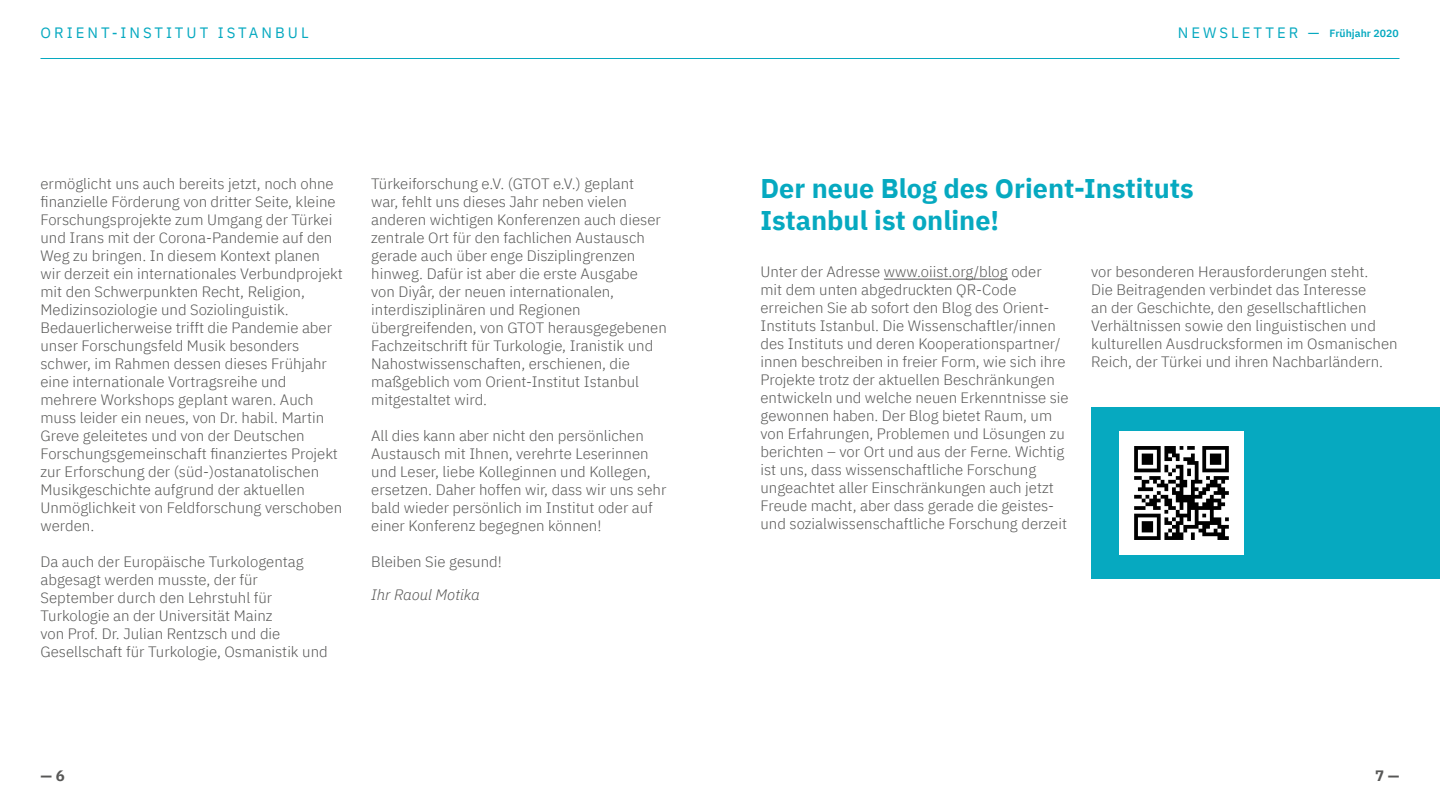
<style>
.page{position:relative;width:1440px;height:810px;background:#fff}
.page>*{position:absolute;margin:0;border:0;box-sizing:border-box;transform-origin:0 0}
.t1{font:700 27px/32.4px "IBM Plex Sans";color:#06a9c0}
.t2{font:300 15px/18px "IBM Plex Sans";color:#575756}
.t3{font:15px "IBM Plex Sans";letter-spacing:.2em;color:#06a9c0}
.t4{font:italic 300 15px "IBM Plex Sans";color:#575756}
.t5{font:700 15px "IBM Plex Sans";color:#575756}
.t6{font:600 10.5px "IBM Plex Sans";color:#06a9c0}
.s1{font-weight:400;font-size:15px}
</style>
<div class="page">
<hr style="left:40px;top:58px;width:1360px;height:1px;background:#06a9c0">
<div style="left:1091px;top:407px;width:349px;height:172px;background:#06a9c0"></div>
<hr style="left:884px;top:279px;width:124px;height:1px;background:#575756">
<img style="left:1119px;top:431px;width:124px;height:124px">
<p class="t3" style="left:40px;top:21px;width:270px">ORIENT-INSTITUT ISTANBUL</p>
<p class="t6" style="left:1178px;top:25px;width:222px"><span class="s1">NEWSLET TER —</span> Frühjahr 2020</p>
<p class="t2" style="left:40px;top:174px;width:304px">ermöglicht uns auch bereits jetzt, noch ohne finanzielle Förderung von dritter Seite, kleine Forschungsprojekte zum Umgang der Türkei und Irans mit der Corona-Pandemie auf den Weg zu bringen. In diesem Kontext planen wir derzeit ein internationales Verbundprojekt mit den Schwerpunkten Recht, Religion, Medizinsoziologie und Soziolinguistik.<br>Bedauerlicherweise trifft die Pandemie aber unser Forschungsfeld Musik besonders schwer, im Rahmen dessen dieses Frühjahr eine internationale Vortragsreihe und mehrere Workshops geplant waren. Auch muss leider ein neues, von Dr. habil. Martin Greve geleitetes und von der Deutschen Forschungsgemeinschaft finanziertes Projekt zur Erforschung der (süd-)ostanatolischen Musikgeschichte aufgrund der aktuellen Unmöglichkeit von Feldforschung verschoben werden.</p>
<p class="t2" style="left:40px;top:552px;width:289px">Da auch der Europäische Turkologentag abgesagt werden musste, der für September durch den Lehrstuhl für Turkologie an der Universität Mainz<br>von Prof. Dr. Julian Rentzsch und die Gesellschaft für Turkologie, Osmanistik und</p>
<p class="t2" style="left:371px;top:174px;width:297px">Türkeiforschung e.V. (GTOT e.V.) geplant<br>war, fehlt uns dieses Jahr neben vielen anderen wichtigen Konferenzen auch dieser zentrale Ort für den fachlichen Austausch gerade auch über enge Disziplingrenzen hinweg. Dafür ist aber die erste Ausgabe<br>von Diyâr, der neuen internationalen, interdisziplinären und Regionen übergreifenden, von GTOT herausgegebenen Fachzeitschrift für Turkologie, Iranistik und Nahostwissenschaften, erschienen, die maßgeblich vom Orient-Institut Istanbul mitgestaltet wird.</p>
<p class="t2" style="left:371px;top:426px;width:297px">All dies kann aber nicht den persönlichen Austausch mit Ihnen, verehrte Leserinnen und Leser, liebe Kolleginnen und Kollegen, ersetzen. Daher hoffen wir, dass wir uns sehr bald wieder persönlich im Institut oder auf einer Konferenz begegnen können!</p>
<p class="t2" style="left:371px;top:552px;width:132px">Bleiben Sie gesund!</p>
<p class="t4" style="left:371px;top:583px;width:110px">Ihr Raoul Motika</p>
<h1 class="t1" style="left:760px;top:170px;width:435px">Der neue Blog des Orient-Instituts<br>Istanbul ist online!</h1>
<p class="t2" style="left:760px;top:262px;width:310px">Unter der Adresse www.oiist.org/blog oder<br>mit dem unten abgedruckten QR-Code erreichen Sie ab sofort den Blog des Orient-Instituts Istanbul. Die Wissenschaftler/innen des Instituts und deren Kooperationspartner/ innen beschreiben in freier Form, wie sich ihre Projekte trotz der aktuellen Beschränkungen entwickeln und welche neuen Erkenntnisse sie gewonnen haben. Der Blog bietet Raum, um von Erfahrungen, Problemen und Lösungen zu berichten – vor Ort und aus der Ferne. Wichtig ist uns, dass wissenschaftliche Forschung ungeachtet aller Einschränkungen auch jetzt Freude macht, aber dass gerade die geistes&shy;und sozialwissenschaftliche Forschung derzeit</p>
<p class="t2" style="left:1091px;top:262px;width:308px">vor besonderen Herausforderungen steht.<br>Die Beitragenden verbindet das Interesse<br>an der Geschichte, den gesellschaftlichen Verhältnissen sowie den linguistischen und kulturellen Ausdrucksformen im Osmanischen Reich, der Türkei und ihren Nachbarländern.</p>
<p class="t5" style="left:40px;top:764px;width:26px">— 6</p>
<p class="t5" style="left:1375px;top:764px;width:26px">7 —</p>
</div>
